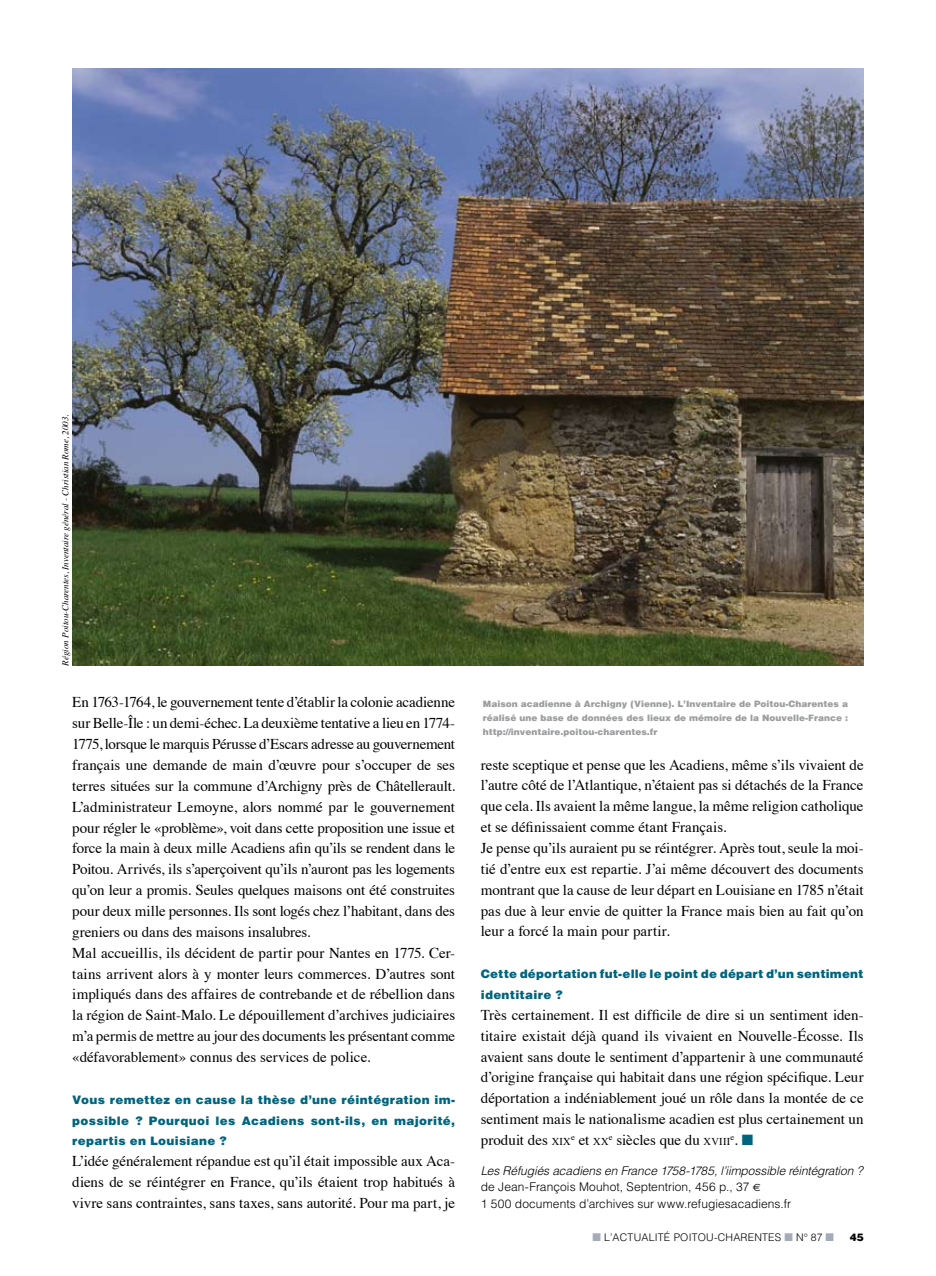
<style>
.page{position:relative;width:936px;height:1276px;background:#fff}
.page>*{position:absolute;margin:0;border:0;box-sizing:border-box;transform-origin:0 0}
.t1{font:15px/20.9px "Times";letter-spacing:-.005em;color:#000}
.t2{font:900 12px/20.9px "Helvetica";letter-spacing:.02em;color:#00647e;text-align:justify}
.t3{font:300 12px/16.5px "Helvetica";letter-spacing:.01em;color:#000}
.t4{font:300 10.5px "Helvetica";letter-spacing:.02em;color:#000}
.t5{font:900 10.5px "Helvetica";color:#000}
.t6{font:900 9px/13.8px "Helvetica";color:#9c9d9f;text-align:justify}
.t7{font:italic 9px "Times";color:#000}
.t8{font:8.7px "Times";color:#000}
.s1{font-size:10.5px}
.s2{font-size:15px}
.s3{color:#00647e}
.s4{font-style:italic}
.s5{font-family:"Euro Sans";font-weight:400;font-size:10.5px}
.s6{color:#a4acbb}
</style>
<div class="page">
<img style="left:72px;top:68px;width:791px;height:597px">
<p class="t7" style="left:58px;top:665px;width:253px;rotate:-90deg">Région Poitou-Charentes, Inventaire général - Christian Rome, 2003.</p>
<p class="t1" style="left:72px;top:690px;width:384px">En 1763-1764, le gouvernement tente d’établir la colonie acadienne sur Belle-île : un demi-échec. La deuxième tentative a lieu en 1774- 1775, lorsque le marquis Pérusse d’Escars adresse au gouvernement français une demande de main d’œuvre pour s’occuper de ses terres situées sur la commune d’Archigny près de Châtellerault.<br>L’administrateur Lemoyne, alors nommé par le gouvernement pour régler le «problème», voit dans cette proposition une issue et force la main à deux mille Acadiens afin qu’ils se rendent dans le Poitou. Arrivés, ils s’aperçoivent qu’ils n’auront pas les logements qu’on leur a promis. Seules quelques maisons ont été construites pour deux mille personnes. Ils sont logés chez l’habitant, dans des greniers ou dans des maisons insalubres.<br>Mal accueillis, ils décident de partir pour Nantes en 1775. Cer&shy;tains arrivent alors à y monter leurs commerces. D’autres sont impliqués dans des affaires de contrebande et de rébellion dans la région de Saint-Malo. Le dépouillement d’archives judiciaires m’a permis de mettre au jour des documents les présentant comme «défavorablement» connus des services de police.</p>
<p class="t2" style="left:72px;top:1089px;width:384px">Vous remettez en cause la thèse d’une réintégration im&shy;possible ? Pourquoi les Acadiens sont-ils, en majorité, repartis en Louisiane ?</p>
<p class="t1" style="left:72px;top:1149px;width:384px;text-align:justify">L’idée généralement répandue est qu’il était impossible aux Aca&shy;diens de se réintégrer en France, qu’ils étaient trop habitués à vivre sans contraintes, sans taxes, sans autorité. Pour ma part, je</p>
<p class="t6" style="left:483px;top:697px;width:367px">Maison acadienne à Archigny (Vienne). L’Inventaire de Poitou-Charentes a réalisé une base de données des lieux de mémoire de la Nouvelle-France : http://inventaire.poitou-charentes.fr</p>
<p class="t1" style="left:481px;top:753px;width:384px">reste sceptique et pense que les Acadiens, même s’ils vivaient de l’autre côté de l’Atlantique, n’étaient pas si détachés de la France que cela. Ils avaient la même langue, la même religion catholique et se définissaient comme étant Français.<br>Je pense qu’ils auraient pu se réintégrer. Après tout, seule la moi&shy;tié d’entre eux est repartie. J’ai même découvert des documents montrant que la cause de leur départ en Louisiane en 1785 n’était pas due à leur envie de quitter la France mais bien au fait qu’on leur a forcé la main pour partir.</p>
<p class="t2" style="left:481px;top:963px;width:384px">Cette déportation fut-elle le point de départ d’un sentiment identitaire ?</p>
<p class="t1" style="left:481px;top:1003px;width:384px;text-align:justify">Très certainement. Il est difficile de dire si un sentiment iden&shy;titaire existait déjà quand ils vivaient en Nouvelle-écosse. Ils avaient sans doute le sentiment d’appartenir à une communauté d’origine française qui habitait dans une région spécifique. Leur déportation a indéniablement joué un rôle dans la montée de ce sentiment mais le nationalisme acadien est plus certainement un produit des <span class="s1">XIX</span><sup>e</sup> et <span class="s1">XX</span><sup>e</sup> siècles que du <span class="s1">XVIII</span></p>
<p class="t8" style="left:730px;top:1129px;width:24px">e<span class="s2">.</span> <span class="s3">■</span></p>
<p class="t3" style="left:481px;top:1162px;width:383px"><span class="s4">Les Réfugiés acadiens en France 1758-1785, l’iimpossible réintégration ? </span>de Jean-François Mouhot, Septentrion, 456 p., 37 <span class="s5">e<br></span>1 500 documents d’archives sur www.refugiesacadiens.fr</p>
<p class="t4" style="left:592px;top:1230px;width:243px"><span class="s6">■</span> L’Actualité Poitou-Charentes <span class="s6">■</span> N° 87 <span class="s6">■</span></p>
<p class="t5" style="left:849px;top:1230px;width:16px">45</p>
</div>
